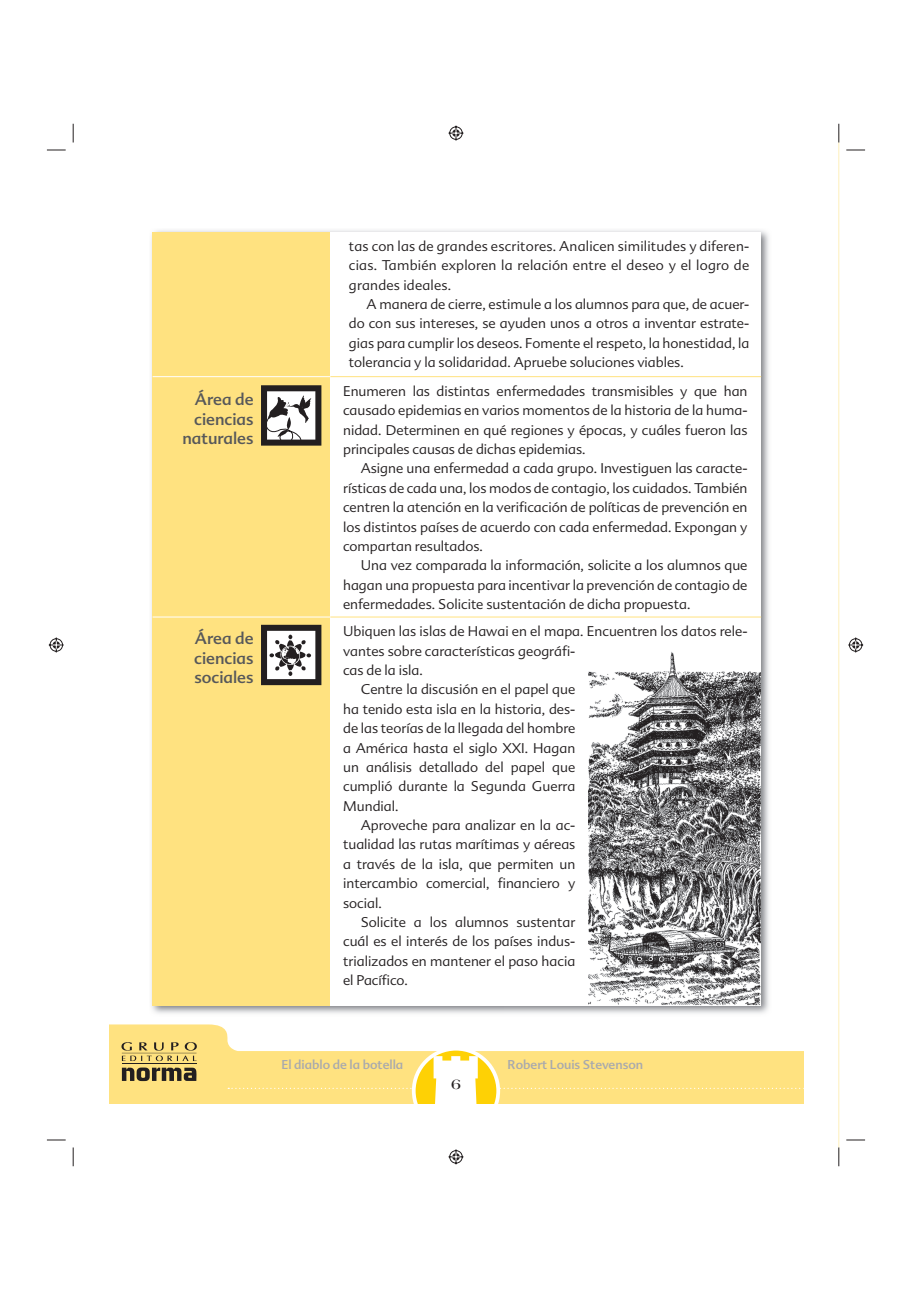
<style>
.page{position:relative;width:912px;height:1290px;background:#fff}
.page>*{position:absolute;margin:0;border:0;box-sizing:border-box;transform-origin:0 0}
.t1{font:16.25px/19.5px "Advert";color:#57585a;text-align:justify}
.t2{font:700 15px "Americana Std";color:#231f20}
.t3{font:300 13.75px/19.4px "Advert";color:#231f20;text-align:justify}
.t4{font:12.5px "Advert";color:#a8a9ad}
</style>
<div class="page">
<svg style="left:109px;top:1024px;width:695px;height:80px"></svg>
<svg style="left:413px;top:1049px;width:85px;height:84px"></svg>
<svg style="left:228px;top:1056px;width:576px;height:77px"></svg>
<hr style="left:122px;top:1063px;width:74px;height:1px;background:#231f20">
<svg style="left:122px;top:1068px;width:74px;height:13px"></svg>
<svg style="left:121px;top:1042px;width:76px;height:19px"></svg>
<img style="left:151px;top:230px;width:618px;height:784px">
<div style="left:153px;top:232px;width:607px;height:773px;background:#fff"></div>
<div style="left:152px;top:232px;width:177px;height:773px;background:#ffe280"></div>
<hr style="left:330px;top:376px;width:431px;height:1px;background:#ffe280">
<hr style="left:152px;top:376px;width:178px;height:1px;background:#fff">
<hr style="left:330px;top:617px;width:431px;height:1px;background:#ffe280">
<hr style="left:152px;top:617px;width:178px;height:1px;background:#fff">
<svg style="left:261px;top:625px;width:60px;height:60px;background:#929090"></svg>
<img style="left:588px;top:652px;width:172px;height:353px">
<svg style="left:261px;top:385px;width:60px;height:61px;background:#939090"></svg>
<svg style="left:47px;top:149px;width:19px;height:2px"></svg>
<svg style="left:846px;top:149px;width:18px;height:2px"></svg>
<svg style="left:47px;top:1139px;width:19px;height:2px"></svg>
<svg style="left:846px;top:1139px;width:18px;height:2px"></svg>
<svg style="left:72px;top:124px;width:2px;height:18px"></svg>
<svg style="left:72px;top:1148px;width:2px;height:18px"></svg>
<svg style="left:838px;top:124px;width:1px;height:18px"></svg>
<svg style="left:838px;top:1148px;width:1px;height:18px"></svg>
<svg style="left:448px;top:125px;width:16px;height:16px"></svg>
<svg style="left:448px;top:1149px;width:16px;height:16px"></svg>
<svg style="left:48px;top:637px;width:16px;height:16px"></svg>
<svg style="left:848px;top:637px;width:16px;height:16px"></svg>
<p class="t1" style="left:182px;top:391px;width:73px;text-align:right">Área de ciencias naturales</p>
<p class="t1" style="left:194px;top:630px;width:61px">Área de ciencias sociales</p>
<p class="t3" style="left:349px;top:238px;width:402px">tas con las de grandes escritores. Analicen similitudes y diferen&shy;cias. También exploren la relación entre el deseo y el logro de grandes ideales.</p>
<p class="t3" style="left:349px;top:296px;width:402px;text-indent:18px">A manera de cierre, estimule a los alumnos para que, de acuer&shy;do con sus intereses, se ayuden unos a otros a inventar estrate&shy;gias para cumplir los deseos. Fomente el respeto, la honestidad, la tolerancia y la solidaridad. Apruebe soluciones viables.</p>
<p class="t3" style="left:343px;top:383px;width:406px">Enumeren las distintas enfermedades transmisibles y que han causado epidemias en varios momentos de la historia de la huma&shy;nidad. Determinen en qué regiones y épocas, y cuáles fueron las principales causas de dichas epidemias.</p>
<p class="t3" style="left:343px;top:460px;width:406px;text-indent:18px">Asigne una enfermedad a cada grupo. Investiguen las caracte&shy;rísticas de cada una, los modos de contagio, los cuidados. También centren la atención en la verificación de políticas de prevención en los distintos países de acuerdo con cada enfermedad. Expongan y compartan resultados.</p>
<p class="t3" style="left:343px;top:557px;width:406px;text-indent:18px">Una vez comparada la información, solicite a los alumnos que hagan una propuesta para incentivar la prevención de contagio de enfermedades. Solicite sustentación de dicha propuesta.</p>
<p class="t3" style="left:343px;top:623px;width:406px">Ubiquen las islas de Hawai en el mapa. Encuentren los datos rele-</p>
<p class="t3" style="left:343px;top:642px;width:234px">vantes sobre características geográfi-</p>
<p class="t3" style="left:343px;top:662px;width:81px">cas de la isla.</p>
<p class="t3" style="left:361px;top:681px;width:216px">Centre la discusión en el papel que</p>
<p class="t3" style="left:343px;top:701px;width:234px">ha tenido esta isla en la historia, des-</p>
<p class="t3" style="left:343px;top:720px;width:234px">de las teorías de la llegada del hombre</p>
<p class="t3" style="left:343px;top:739px;width:234px">a América hasta el siglo XXI. Hagan</p>
<p class="t3" style="left:343px;top:759px;width:234px">un análisis detallado del papel que</p>
<p class="t3" style="left:343px;top:778px;width:234px">cumplió durante la Segunda Guerra</p>
<p class="t3" style="left:343px;top:797px;width:57px">Mundial.</p>
<p class="t3" style="left:361px;top:817px;width:216px">Aproveche para analizar en la ac-</p>
<p class="t3" style="left:343px;top:836px;width:234px">tualidad las rutas marítimas y aéreas</p>
<p class="t3" style="left:343px;top:856px;width:234px">a través de la isla, que permiten un</p>
<p class="t3" style="left:343px;top:875px;width:234px">intercambio comercial, financiero y</p>
<p class="t3" style="left:343px;top:894px;width:40px">social.</p>
<p class="t3" style="left:361px;top:914px;width:216px">Solicite a los alumnos sustentar</p>
<p class="t3" style="left:343px;top:933px;width:234px">cuál es el interés de los países indus-</p>
<p class="t3" style="left:343px;top:952px;width:234px">trializados en mantener el paso hacia</p>
<p class="t3" style="left:343px;top:972px;width:66px">el Pacífico.</p>
<p class="t4" style="left:281px;top:1059px;width:123px">El diablo de la botella</p>
<p class="t4" style="left:507px;top:1059px;width:137px">Robert Louis Stevenson</p>
<p class="t2" style="left:451px;top:1079px;width:11px">6</p>
</div>
